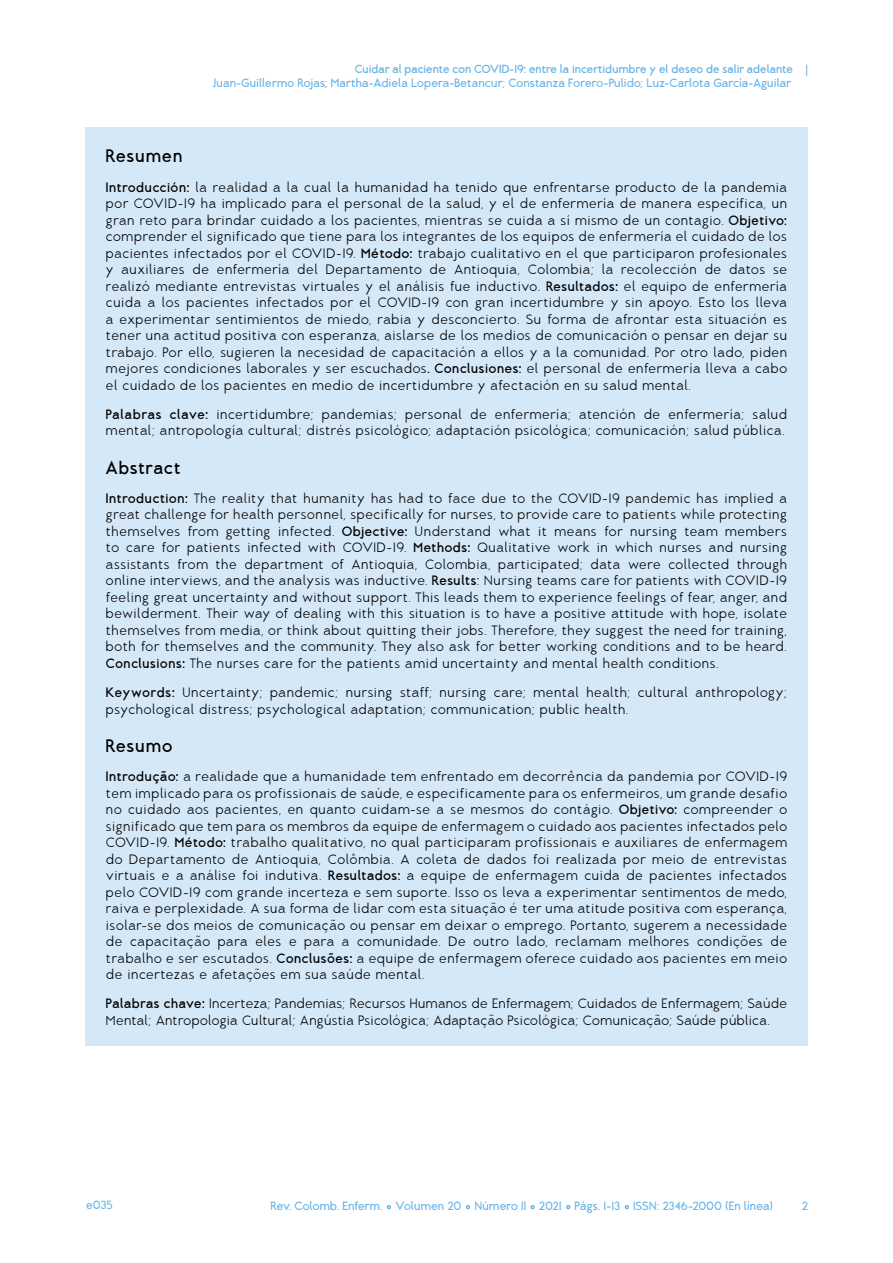
<style>
.page{position:relative;width:893px;height:1263px;background:#fff}
.page>*{position:absolute;margin:0;border:0;box-sizing:border-box;transform-origin:0 0}
.t1{font:700 18px "Brixton";letter-spacing:.09em;color:#000}
.t2{font:300 13.5px/16.5px "Brixton";letter-spacing:.085em;color:#000;text-align:justify}
.t3{font:500 12px "Brixton";letter-spacing:.05em;color:#64b2e8}
.t4{font:700 11.7px "Brixton";letter-spacing:.045em;color:#64b2e8}
.s1{font-weight:500;font-size:12px}
.s2{font-weight:700}
.s3{font-weight:300}
</style>
<div class="page">
<div style="left:85px;top:128px;width:723px;height:918px;background:#d4e8f8"></div>
<p class="t4" style="left:355px;top:62px;width:454px">Cuidar al paciente con COVID-19: entre la incertidumbre y el deseo de salir adelante <span class="s1">|</span></p>
<p class="t3" style="left:213px;top:76px;width:580px">Juan-Guillermo Rojas; Martha-Adiela Lopera-Betancur; Constanza Forero-Pulido; Luz-Carlota García-Aguilar</p>
<h1 class="t1" style="left:106px;top:146px;width:78px">Resumen</h1>
<p class="t2" style="left:106px;top:179px;width:682px"><span class="s2">Introducción:</span> la realidad a la cual la humanidad ha tenido que enfrentarse producto de la pandemia por COVID-19 ha implicado para el personal de la salud, y el de enfermería de manera específica, un gran reto para brindar cuidado a los pacientes, mientras se cuida a sí mismo de un contagio. <span class="s2">Objetivo: </span>comprender el significado que tiene para los integrantes de los equipos de enfermería el cuidado de los pacientes infectados por el COVID-19. <span class="s2">Método:</span> trabajo cualitativo en el que participaron profesionales y auxiliares de enfermería del Departamento de Antioquia, Colombia; la recolección de datos se realizó mediante entrevistas virtuales y el análisis fue inductivo. <span class="s2">Resultados:</span> el equipo de enfermería cuida a los pacientes infectados por el COVID-19 con gran incertidumbre y sin apoyo. Esto los lleva a experimentar sentimientos de miedo, rabia y desconcierto. Su forma de afrontar esta situación es tener una actitud positiva con esperanza, aislarse de los medios de comunicación o pensar en dejar su trabajo. Por ello, sugieren la necesidad de capacitación a ellos y a la comunidad. Por otro lado, piden mejores condiciones laborales y ser escuchados<span class="s2">. Conclusiones:</span> el personal de enfermería lleva a cabo el cuidado de los pacientes en medio de incertidumbre y afectación en su salud mental.</p>
<p class="t2" style="left:106px;top:406px;width:682px"><span class="s2">Palabras clave:</span> incertidumbre; pandemias; personal de enfermería; atención de enfermería; salud mental; antropología cultural; distrés psicológico; adaptación psicológica; comunicación; salud pública.</p>
<h1 class="t1" style="left:106px;top:457px;width:76px">Abstract</h1>
<p class="t2" style="left:106px;top:490px;width:682px"><span class="s2">Introduction:</span> The reality that humanity has had to face due to the COVID-19 pandemic has implied a great challenge for health personnel, specifically for nurses, to provide care to patients while protecting themselves from getting infected. <span class="s2">Objective:</span> Understand what it means for nursing team members to care for patients infected with COVID-19. <span class="s2">Methods:</span> Qualitative work in which nurses and nursing assistants from the department of Antioquia, Colombia, participated; data were collected through online interviews, and the analysis was inductive. <span class="s2">Results</span>: Nursing teams care for patients with COVID-19 feeling great uncertainty and without support. This leads them to experience feelings of fear, anger, and bewilderment. Their way of dealing with this situation is to have a positive attitude with hope, isolate themselves from media, or think about quitting their jobs. Therefore, they suggest the need for training, both for themselves and the community. They also ask for better working conditions and to be heard.<br><span class="s2">Conclusions:</span> The nurses care for the patients amid uncertainty and mental health conditions.</p>
<p class="t2" style="left:106px;top:684px;width:682px"><span class="s2">Keywords:</span> Uncertainty; pandemic; nursing staff; nursing care; mental health; cultural anthropology; psychological distress; psychological adaptation; communication; public health.</p>
<h1 class="t1" style="left:106px;top:735px;width:67px">Resumo</h1>
<p class="t2" style="left:106px;top:768px;width:682px"><span class="s2">Introdução:</span> a realidade que a humanidade tem enfrentado em decorrência da pandemia por COVID-19 tem implicado para os profissionais de saúde, e especificamente para os enfermeiros, um grande desafio no cuidado aos pacientes, en quanto cuidam-se a se mesmos do contágio. <span class="s2">Objetivo:</span> compreender o significado que tem para os membros da equipe de enfermagem o cuidado aos pacientes infectados pelo COVID-19. <span class="s2">Método:</span> trabalho qualitativo, no qual participaram profissionais e auxiliares de enfermagem do Departamento de Antioquia, Colômbia. A coleta de dados foi realizada por meio de entrevistas virtuais e a análise foi indutiva. <span class="s2">Resultados:</span> a equipe de enfermagem cuida de pacientes infectados pelo COVID-19 com grande incerteza e sem suporte. Isso os leva a experimentar sentimentos de medo, raiva e perplexidade. A sua forma de lidar com esta situação é ter uma atitude positiva com esperança, isolar-se dos meios de comunicação ou pensar em deixar o emprego. Portanto, sugerem a necessidade de capacitação para eles e para a comunidade. De outro lado, reclamam melhores condições de trabalho e ser escutados. <span class="s2">Conclusões:</span> a equipe de enfermagem oferece cuidado aos pacientes em meio de incertezas e afetações em sua saúde mental.</p>
<p class="t2" style="left:106px;top:996px;width:682px"><span class="s2">Palabras chave:</span> Incerteza; Pandemias; Recursos Humanos de Enfermagem; Cuidados de Enfermagem; Saúde<br>Mental; Antropologia Cultural; Angústia Psicológica; Adaptação Psicológica; Comunicação; Saúde pública.</p>
<p class="t3" style="left:86px;top:1198px;width:28px">e035</p>
<p class="t3" style="left:271px;top:1199px;width:504px">Rev. Colomb. Enferm. <span class="s3">•</span> Volumen 20 <span class="s3">•</span> Número II <span class="s3">•</span> 2021 <span class="s3">•</span> Págs. 1-13 <span class="s3">•</span> ISSN: 2346-2000 (En línea)</p>
<p class="t3" style="left:802px;top:1199px;width:7px">2</p>
</div>
